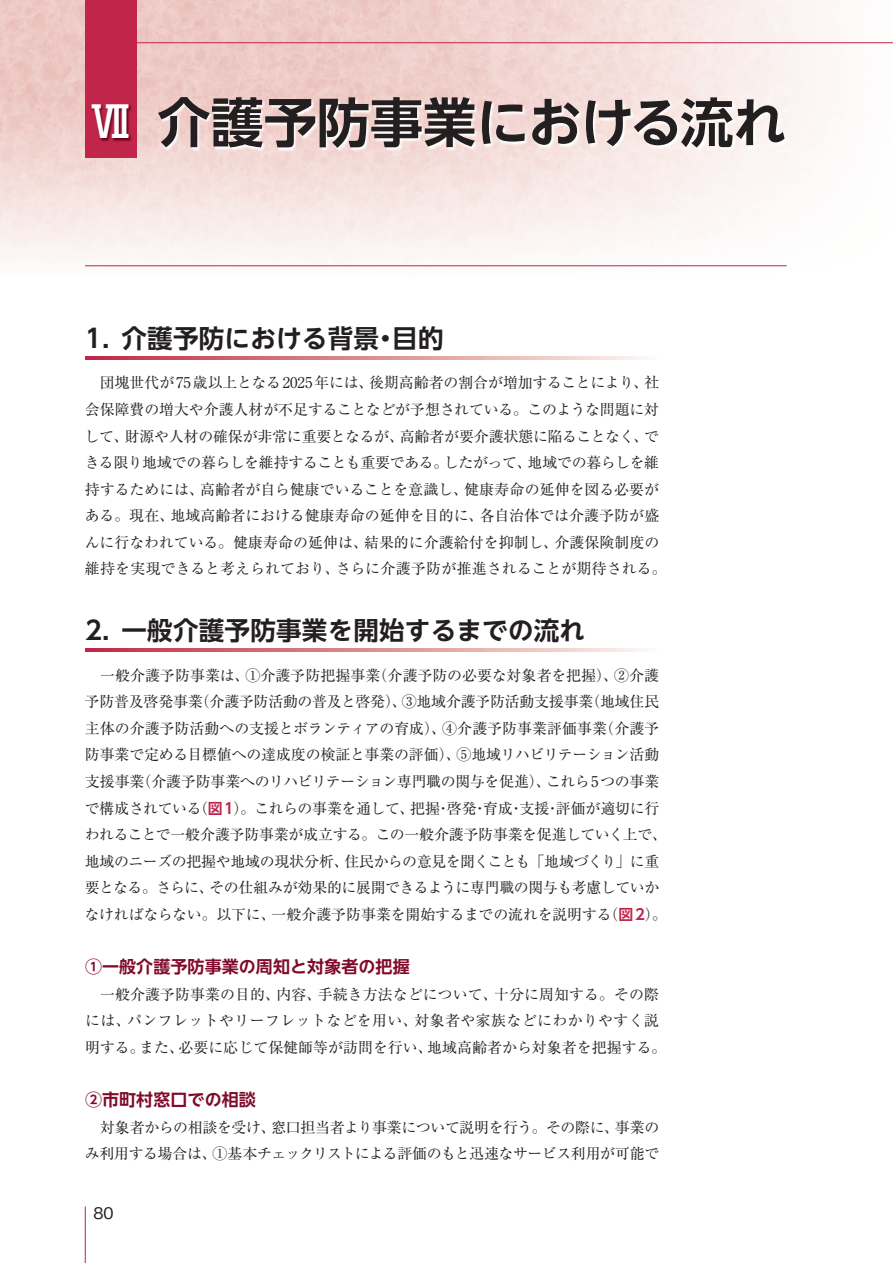
<style>
.page{position:relative;width:893px;height:1263px;background:#fff}
.page>*{position:absolute;margin:0;border:0;box-sizing:border-box;transform-origin:0 0}
.t1{font:700 53.1px "UD Shin Go NT Pro De";color:#231f20}
.t2{font:700 25.5px "UD Shin Go NT Pro De";letter-spacing:.01em;color:#231f20}
.t3{font:700 16.95px "UD Shin Go NT Pro De";letter-spacing:.005em;color:#800a2b}
.t4{font:500 15.9px "Gothic BBB Pro";color:#231f20}
.t5{font:14.85px/26.5px "Ryumin Pro";letter-spacing:-.005em;color:#231f20}
.s1{font-family:"UD Shin Go NT Pro";font-weight:500;font-size:42.45px;color:#fff}
.s2{font-family:"UD Shin Go NT Pro De";font-weight:700;color:#c1254a}
</style>
<div class="page">
<hr style="left:85px;top:1206px;width:1px;height:57px;background:#c1254a">
<img style="left:0;top:0;width:209px;height:267px">
<hr style="left:85px;top:42px;width:808px;height:1px;background:#c1254a">
<div style="left:85px;top:0;width:51px;height:157px;background:#c1254a"></div>
<hr style="left:85px;top:265px;width:702px;height:1px;background:#c1254a">
<img style="left:158px;top:97px;width:631px;height:55px">
<img style="left:91px;top:104px;width:41px;height:38px">
<svg style="left:85px;top:356px;width:557px;height:3px;background:#db8d91"></svg>
<svg style="left:85px;top:649px;width:557px;height:3px;background:#db8d91"></svg>
<h1 class="t1" style="left:89px;top:79px;width:699px"><span class="s1">Ⅶ</span> 介護予防事業における流れ</h1>
<h2 class="t2" style="left:85px;top:317px;width:360px">1．介護予防における背景・目的</h2>
<p class="t5" style="left:85px;top:369px;width:584px">　団塊世代が75歳以上となる2025年には、後期高齢者の割合が増加することにより、社会保障費の増大や介護人材が不足することなどが予想されている。このような問題に対して、財源や人材の確保が非常に重要となるが、高齢者が要介護状態に陥ることなく、できる限り地域での暮らしを維持することも重要である。したがって、地域での暮らしを維持するためには、高齢者が自ら健康でいることを意識し、健康寿命の延伸を図る必要がある。現在、地域高齢者における健康寿命の延伸を目的に、各自治体では介護予防が盛んに行なわれている。健康寿命の延伸は、結果的に介護給付を抑制し、介護保険制度の維持を実現できると考えられており、さらに介護予防が推進されることが期待される。</p>
<h2 class="t2" style="left:85px;top:610px;width:502px">2．一般介護予防事業を開始するまでの流れ</h2>
<p class="t5" style="left:85px;top:661px;width:584px">　一般介護予防事業は、①介護予防把握事業（介護予防の必要な対象者を把握）、②介護予防普及啓発事業（介護予防活動の普及と啓発）、③地域介護予防活動支援事業（地域住民主体の介護予防活動への支援とボランティアの育成）、④介護予防事業評価事業（介護予防事業で定める目標値への達成度の検証と事業の評価）、⑤地域リハビリテーション活動支援事業（介護予防事業へのリハビリテーション専門職の関与を促進）、これら5つの事業で構成されている（<span class="s2">図1</span>）。これらの事業を通して、把握・啓発・育成・支援・評価が適切に行われることで一般介護予防事業が成立する。この一般介護予防事業を促進していく上で、地域のニーズの把握や地域の現状分析、住民からの意見を聞くことも 「地域づくり」に重要となる。さらに、その仕組みが効果的に展開できるように専門職の関与も考慮していかなければならない。以下に、一般介護予防事業を開始するまでの流れを説明する（<span class="s2">図2</span>）。</p>
<p class="t3" style="left:85px;top:953px;width:326px">①一般介護予防事業の周知と対象者の把握</p>
<p class="t5" style="left:85px;top:980px;width:583px">　一般介護予防事業の目的、内容、手続き方法などについて、十分に周知する。その際には、パンフレットやリーフレットなどを用い、対象者や家族などにわかりやすく説明する。また、必要に応じて保健師等が訪問を行い、地域高齢者から対象者を把握する。</p>
<p class="t3" style="left:85px;top:1085px;width:172px">②市町村窓口での相談</p>
<p class="t5" style="left:85px;top:1113px;width:576px">　対象者からの相談を受け、窓口担当者より事業について説明を行う。その際に、事業のみ利用する場合は、①基本チェックリストによる評価のもと迅速なサービス利用が可能で</p>
<p class="t4" style="left:94px;top:1200px;width:22px">80</p>
</div>
